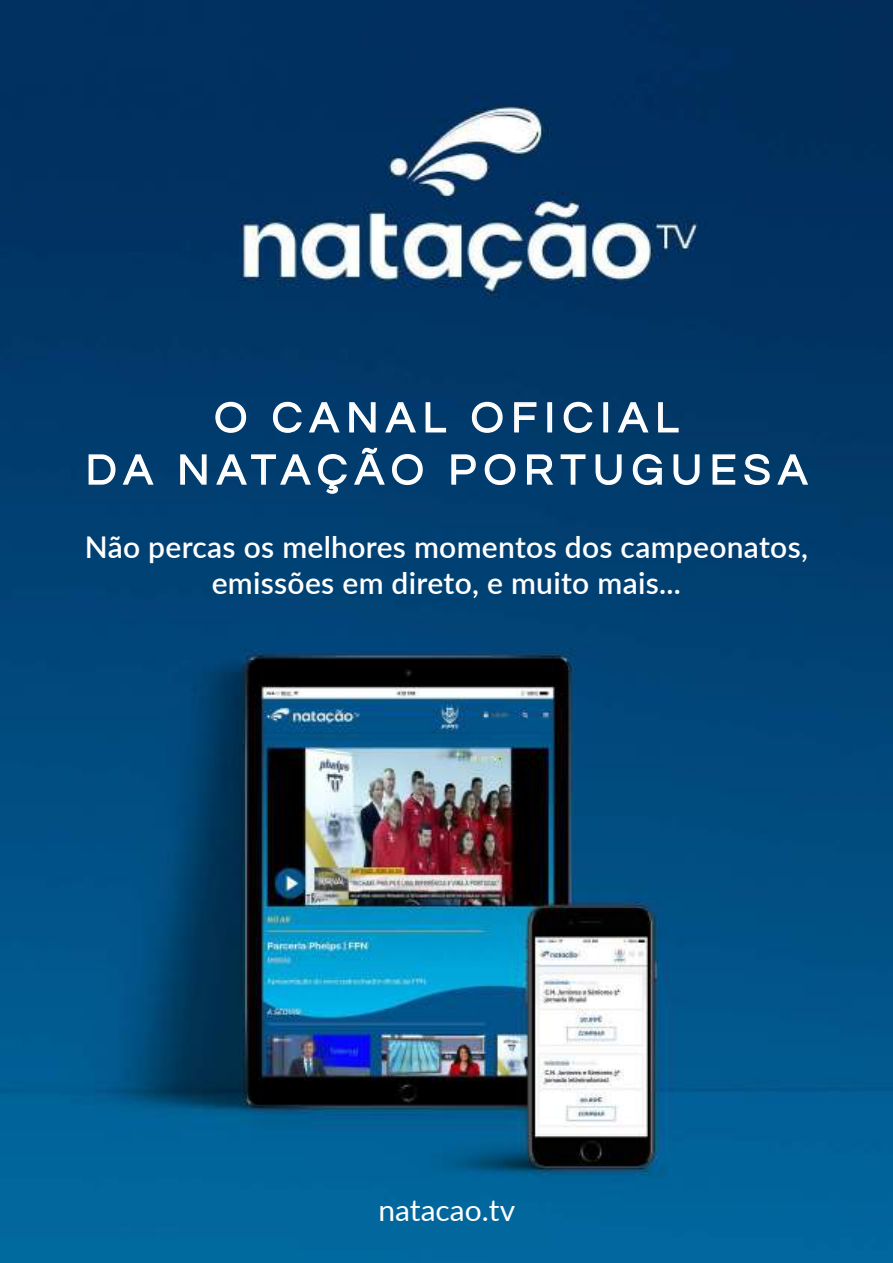
<style>
.page{position:relative;width:893px;height:1263px;background:#fff}
.page>*{position:absolute;margin:0;border:0;box-sizing:border-box;transform-origin:0 0}
.t1{font:43.5px/52.2px "Questrial";letter-spacing:.18em;color:#fff;text-align:center}
.t2{font:600 30px/36px "Lato";letter-spacing:.01em;color:#fff;text-align:center}
.t3{font:30px "Lato";color:#fff}
</style>
<div class="page">
<img style="left:0;top:0;width:893px;height:1263px">
<svg style="left:215px;top:401px;width:32px;height:33px"></svg>
<svg style="left:272px;top:401px;width:69px;height:33px;background:#326089"></svg>
<svg style="left:348px;top:401px;width:28px;height:32px"></svg>
<svg style="left:384px;top:401px;width:33px;height:32px"></svg>
<svg style="left:425px;top:401px;width:22px;height:32px"></svg>
<svg style="left:471px;top:401px;width:32px;height:33px"></svg>
<svg style="left:513px;top:401px;width:24px;height:32px"></svg>
<div style="left:547px;top:402px;width:5px;height:30px;border:2px solid #fff"></div>
<svg style="left:563px;top:401px;width:30px;height:33px"></svg>
<div style="left:603px;top:402px;width:5px;height:30px;border:2px solid #fff"></div>
<svg style="left:617px;top:401px;width:33px;height:32px"></svg>
<svg style="left:657px;top:401px;width:22px;height:32px"></svg>
<svg style="left:88px;top:453px;width:28px;height:32px"></svg>
<svg style="left:122px;top:453px;width:33px;height:32px"></svg>
<svg style="left:179px;top:454px;width:28px;height:31px"></svg>
<svg style="left:215px;top:447px;width:208px;height:48px;background:#245883"></svg>
<svg style="left:451px;top:454px;width:25px;height:31px"></svg>
<svg style="left:484px;top:453px;width:32px;height:33px"></svg>
<svg style="left:526px;top:454px;width:60px;height:31px;background:#3a678e"></svg>
<svg style="left:595px;top:454px;width:27px;height:32px"></svg>
<svg style="left:632px;top:453px;width:31px;height:33px"></svg>
<svg style="left:673px;top:454px;width:27px;height:32px"></svg>
<svg style="left:712px;top:454px;width:24px;height:31px"></svg>
<svg style="left:743px;top:453px;width:27px;height:33px"></svg>
<svg style="left:776px;top:453px;width:33px;height:32px"></svg>
<h1 class="t1" style="left:86px;top:392px;width:723px">O CANAL OFICIAL<br>DA NATAÇÃO PORTUGUESA</h1>
<p class="t2" style="left:85px;top:528px;width:725px">Não percas os melhores momentos dos campeonatos, emissões em direto, e muito mais...</p>
<p class="t3" style="left:378px;top:1189px;width:138px">natacao.tv</p>
</div>
